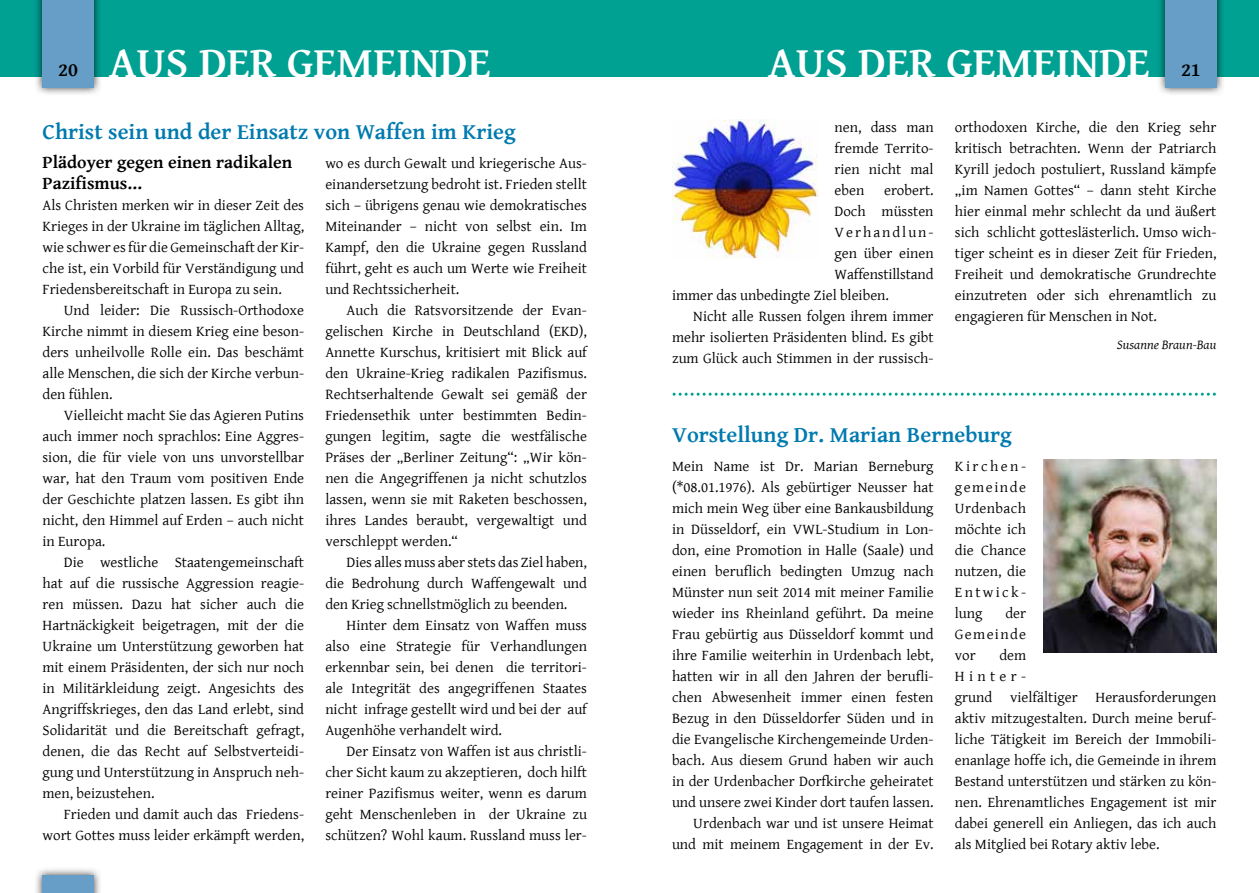
<style>
.page{position:relative;width:1259px;height:893px;background:#fff}
.page>*{position:absolute;margin:0;border:0;box-sizing:border-box;transform-origin:0 0}
.t1{font:700 43.65px "Gentium Basic";color:#fff}
.t2{font:700 22.5px "Gentium Basic";color:#007aaf}
.t3{font:700 19.5px "Gentium Basic";color:#000}
.t4{font:700 18px/21px "Gentium Basic";color:#000}
.t5{font:15px/21px "Gentium Basic";color:#000;text-align:justify}
.t6{font:15px "Gentium Basic";letter-spacing:.13em;color:#000}
.t7{font:italic 13.5px "Gentium Basic";color:#000}
</style>
<div class="page">
<img style="left:672px;top:119px;width:145px;height:140px">
<svg style="left:672px;top:393px;width:543px;height:3px"></svg>
<img style="left:1043px;top:459px;width:173px;height:194px">
<div style="left:0;top:0;width:629px;height:77px;background:#00a092"></div>
<div style="left:629px;top:0;width:630px;height:77px;background:#00a092"></div>
<img style="left:36px;top:0;width:64px;height:94px">
<div style="left:43px;top:0;width:51px;height:88px;background:#669ec7"></div>
<img style="left:36px;top:869px;width:64px;height:24px">
<div style="left:43px;top:875px;width:51px;height:18px;background:#669ec7"></div>
<img style="left:1159px;top:0;width:64px;height:94px">
<div style="left:1165px;top:0;width:51px;height:88px;background:#669ec7"></div>
<h3 class="t3" style="left:58px;top:55px;width:21px">20</h3>
<h1 class="t1" style="left:109px;top:29px;width:383px">AUS DER GEMEINDE</h1>
<h1 class="t1" style="left:768px;top:29px;width:383px">AUS DER GEMEINDE</h1>
<h3 class="t3" style="left:1181px;top:55px;width:21px">21</h3>
<h2 class="t2" style="left:43px;top:114px;width:474px">Christ sein und der Einsatz von Waffen im Krieg</h2>
<p class="t4" style="left:43px;top:151px;width:251px">Plädoyer gegen einen radikalen<br>Pazifismus…</p>
<p class="t5" style="left:43px;top:194px;width:263px">Als Christen merken wir in dieser Zeit des Krieges in der Ukraine im täglichen Alltag, wie schwer es für die Gemeinschaft der Kir&shy;che ist, ein Vorbild für Verständigung und Friedensbereitschaft in Europa zu sein.</p>
<p class="t5" style="left:43px;top:299px;width:263px;text-indent:21px">Und leider: Die Russisch-Orthodoxe Kirche nimmt in diesem Krieg eine beson&shy;ders unheilvolle Rolle ein. Das beschämt alle Menschen, die sich der Kirche verbun&shy;den fühlen.</p>
<p class="t5" style="left:43px;top:404px;width:263px;text-indent:21px">Vielleicht macht Sie das Agieren Putins auch immer noch sprachlos: Eine Aggres&shy;sion, die für viele von uns unvorstellbar war, hat den Traum vom positiven Ende der Geschichte platzen lassen. Es gibt ihn nicht, den Himmel auf Erden – auch nicht in Europa.</p>
<p class="t5" style="left:43px;top:551px;width:263px;text-indent:21px">Die westliche Staatengemeinschaft hat auf die russische Aggression reagie&shy;ren müssen. Dazu hat sicher auch die Hartnäckigkeit beigetragen, mit der die Ukraine um Unterstützung geworben hat mit einem Präsidenten, der sich nur noch in Militärkleidung zeigt. Angesichts des Angriffskrieges, den das Land erlebt, sind Solidarität und die Bereitschaft gefragt, denen, die das Recht auf Selbstverteidi&shy;gung und Unterstützung in Anspruch neh&shy;men, beizustehen.</p>
<p class="t5" style="left:43px;top:803px;width:263px;text-align:right">Frieden und damit auch das Friedens&shy;wort Gottes muss leider erkämpft werden,</p>
<p class="t5" style="left:325px;top:152px;width:263px">wo es durch Gewalt und kriegerische Aus&shy;einandersetzung bedroht ist. Frieden stellt sich – übrigens genau wie demokratisches Miteinander – nicht von selbst ein. Im Kampf, den die Ukraine gegen Russland führt, geht es auch um Werte wie Freiheit und Rechtssicherheit.</p>
<p class="t5" style="left:325px;top:299px;width:263px;text-indent:21px">Auch die Ratsvorsitzende der Evan&shy;gelischen Kirche in Deutschland (EKD), Annette Kurschus, kritisiert mit Blick auf den Ukraine-Krieg radikalen Pazifismus.<br>Rechtserhaltende Gewalt sei gemäß der Friedensethik unter bestimmten Bedin&shy;gungen legitim, sagte die westfälische Präses der „Berliner Zeitung“: „Wir kön&shy;nen die Angegriffenen ja nicht schutzlos lassen, wenn sie mit Raketen beschossen, ihres Landes beraubt, vergewaltigt und verschleppt werden.“</p>
<p class="t5" style="left:325px;top:551px;width:263px;text-indent:21px">Dies alles muss aber stets das Ziel haben, die Bedrohung durch Waffengewalt und den Krieg schnellstmöglich zu beenden.</p>
<p class="t5" style="left:325px;top:614px;width:263px;text-indent:21px">Hinter dem Einsatz von Waffen muss also eine Strategie für Verhandlungen erkennbar sein, bei denen die territori&shy;ale Integrität des angegriffenen Staates nicht infrage gestellt wird und bei der auf Augenhöhe verhandelt wird.</p>
<p class="t5" style="left:325px;top:740px;width:263px;text-indent:21px">Der Einsatz von Waffen ist aus christli&shy;cher Sicht kaum zu akzeptieren, doch hilft reiner Pazifismus weiter, wenn es darum geht Menschenleben in der Ukraine zu schützen? Wohl kaum. Russland muss ler-</p>
<p class="t5" style="left:834px;top:116px;width:101px">nen, dass man fremde Territo&shy;rien nicht mal eben</p>
<p class="t5" style="left:884px;top:179px;width:51px">erobert.</p>
<p class="t5" style="left:834px;top:200px;width:101px">Doch müssten</p>
<p class="t6" style="left:834px;top:221px;width:101px">Verhandlun-</p>
<p class="t5" style="left:834px;top:242px;width:101px">gen über einen</p>
<p class="t5" style="left:834px;top:263px;width:100px">Waffenstillstand</p>
<p class="t5" style="left:672px;top:284px;width:218px">immer das unbedingte Ziel bleiben.</p>
<p class="t5" style="left:693px;top:305px;width:242px">Nicht alle Russen folgen ihrem immer</p>
<p class="t5" style="left:672px;top:326px;width:263px">mehr isolierten Präsidenten blind. Es gibt</p>
<p class="t5" style="left:672px;top:347px;width:263px">zum Glück auch Stimmen in der russisch-</p>
<p class="t5" style="left:955px;top:116px;width:263px">orthodoxen Kirche, die den Krieg sehr kritisch betrachten. Wenn der Patriarch Kyrill jedoch postuliert, Russland kämpfe „im Namen Gottes“ – dann steht Kirche hier einmal mehr schlecht da und äußert sich schlicht gotteslästerlich. Umso wich&shy;tiger scheint es in dieser Zeit für Frieden, Freiheit und demokratische Grundrechte einzutreten oder sich ehrenamtlich zu engagieren für Menschen in Not.</p>
<p class="t7" style="left:1117px;top:335px;width:101px">Susanne Braun-Bau</p>
<h2 class="t2" style="left:672px;top:417px;width:341px">Vorstellung Dr. Marian Berneburg</h2>
<p class="t5" style="left:672px;top:455px;width:263px;text-align:right">Mein Name ist Dr. Marian Berneburg (*08.01.1976). Als gebürtiger Neusser hat mich mein Weg über eine Bankausbildung in Düsseldorf, ein VWL-Studium in Lon&shy;don, eine Promotion in Halle (Saale) und einen beruflich bedingten Umzug nach Münster nun seit 2014 mit meiner Familie wieder ins Rheinland geführt. Da meine Frau gebürtig aus Düsseldorf kommt und ihre Familie weiterhin in Urdenbach lebt, hatten wir in all den Jahren der berufli&shy;chen Abwesenheit immer einen festen Bezug in den Düsseldorfer Süden und in die Evangelische Kirchengemeinde Urden&shy;bach. Aus diesem Grund haben wir auch in der Urdenbacher Dorfkirche geheiratet und unsere zwei Kinder dort taufen lassen.<br>Urdenbach war und ist unsere Heimat und mit meinem Engagement in der Ev.</p>
<p class="t5" style="left:955px;top:455px;width:73px">Kirchen&shy;gemeinde Urdenbach möchte ich die Chance nutzen, die Entwick&shy;lung</p>
<p class="t5" style="left:955px;top:602px;width:73px;text-indent:51px">der Gemeinde vor</p>
<p class="t5" style="left:955px;top:644px;width:263px;text-align:left;text-indent:44px">dem<br>Hinter-<br>grund vielfältiger Herausforderungen aktiv mitzugestalten. Durch meine beruf&shy;liche Tätigkeit im Bereich der Immobili&shy;enanlage hoffe ich, die Gemeinde in ihrem Bestand unterstützen und stärken zu kön&shy;nen. Ehrenamtliches Engagement ist mir dabei generell ein Anliegen, das ich auch als Mitglied bei Rotary aktiv lebe.</p>
</div>
